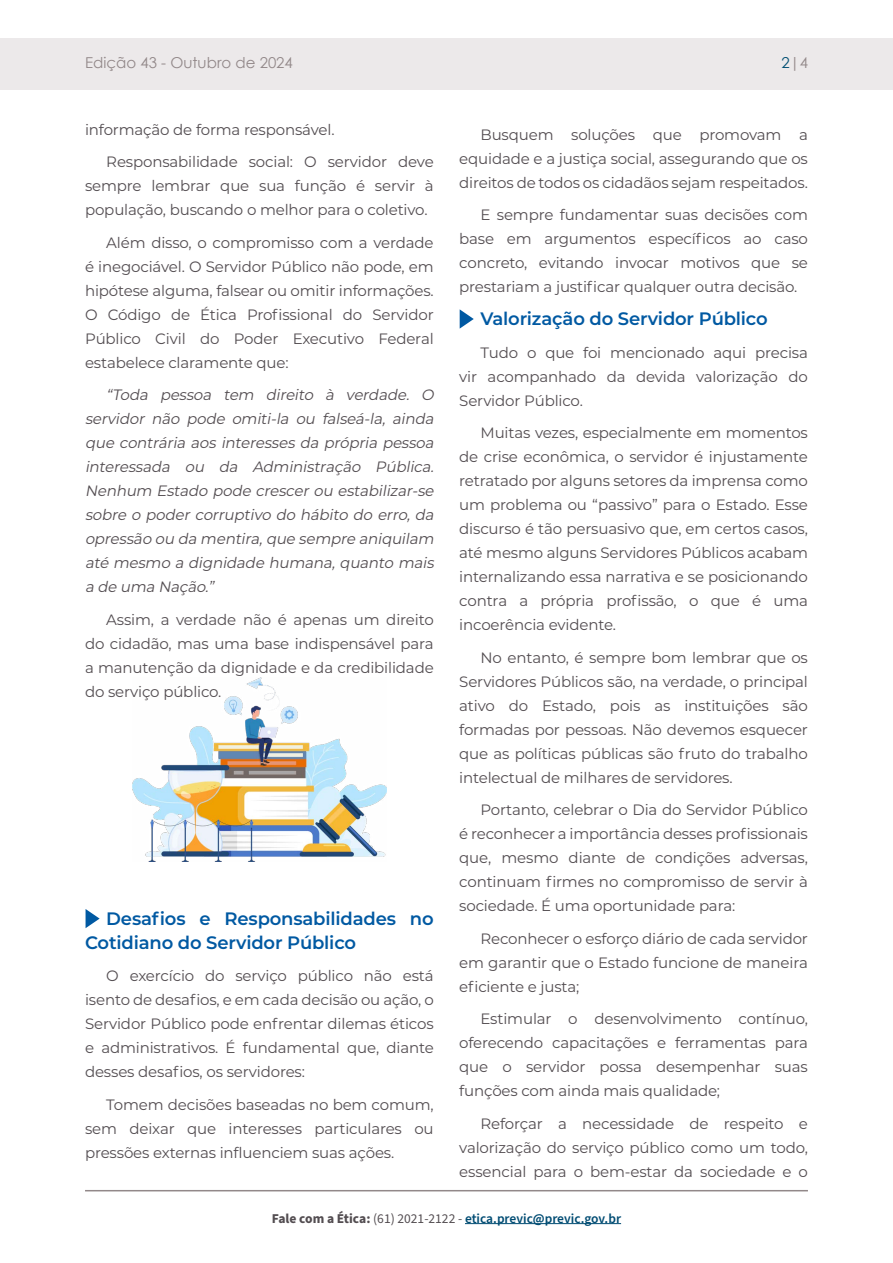
<style>
.page{position:relative;width:893px;height:1263px;background:#fff}
.page>*{position:absolute;margin:0;border:0;box-sizing:border-box;transform-origin:0 0}
.t1{font:600 18px/24px "Montserrat";letter-spacing:-.01em;color:#0059a2}
.t2{font:15px/24px "Montserrat";letter-spacing:-.01em;color:#534d51;text-align:justify}
.t3{font:italic 15px/24px "Montserrat";color:#534d51;text-align:justify}
.t4{font:15px "Century Gothic";color:#928889}
.t5{font:600 13.5px "Source Sans Pro";color:#004c73}
.s1{color:#004e72}
.s2{font-weight:700;color:#534d51}
.s3{font-weight:400;color:#534d51}
</style>
<div class="page">
<hr style="left:465px;top:1223px;width:156px;height:1px;background:#004c73">
<hr style="left:85px;top:1190px;width:723px;height:1px;background:#928889">
<div style="left:0;top:39px;width:893px;height:51px;background:#ece9ea"></div>
<svg style="left:86px;top:909px;width:14px;height:19px"></svg>
<img style="left:133px;top:677px;width:253px;height:184px">
<svg style="left:460px;top:309px;width:14px;height:20px"></svg>
<p class="t4" style="left:85px;top:52px;width:209px">Edição 43 - Outubro de 2024</p>
<p class="t4" style="left:781px;top:52px;width:28px"><span class="s1">2</span>|4</p>
<p class="t2" style="left:106px;top:113px;width:329px;line-height:32.5px;text-indent:-21px">informação de forma responsável.<br>Responsabilidade social: O servidor deve</p>
<p class="t2" style="left:85px;top:174px;width:350px">sempre lembrar que sua função é servir à população, buscando o melhor para o coletivo.</p>
<p class="t2" style="left:85px;top:230px;width:350px;text-indent:21px">Além disso, o compromisso com a verdade é inegociável. O Servidor Público não pode, em hipótese alguma, falsear ou omitir informações.<br>O Código de Ética Profissional do Servidor Público Civil do Poder Executivo Federal estabelece claramente que:</p>
<p class="t3" style="left:85px;top:383px;width:354px;text-indent:21px">“Toda pessoa tem direito à verdade. O servidor não pode omiti-la ou falseá-la, ainda que contrária aos interesses da própria pessoa interessada ou da Administração Pública.<br>Nenhum Estado pode crescer ou estabilizar-se sobre o poder corruptivo do hábito do erro, da opressão ou da mentira,que sempre aniquilam até mesmo a dignidade humana, quanto mais a de uma Nação.”</p>
<p class="t2" style="left:85px;top:607px;width:350px;text-indent:21px">Assim, a verdade não é apenas um direito do cidadão, mas uma base indispensável para a manutenção da dignidade e da credibilidade do serviço público.</p>
<p class="t1" style="left:85px;top:905px;width:350px;text-indent:21px">Desafios e Responsabilidades no<br>Cotidiano do Servidor Público</p>
<p class="t2" style="left:85px;top:963px;width:350px;text-indent:21px">O exercício do serviço público não está isento de desafios, e em cada decisão ou ação, o Servidor Público pode enfrentar dilemas éticos e administrativos. É fundamental que, diante desses desafios, os servidores:</p>
<p class="t2" style="left:85px;top:1092px;width:350px;text-indent:21px">Tomem decisões baseadas no bem comum, sem deixar que interesses particulares ou pressões externas influenciem suas ações.</p>
<p class="t2" style="left:459px;top:122px;width:350px;text-indent:21px">Busquem soluções que promovam a equidade e a justiça social, assegurando que os direitos de todos os cidadãos sejam respeitados.</p>
<p class="t2" style="left:459px;top:203px;width:350px;text-indent:21px">E sempre fundamentar suas decisões com base em argumentos específicos ao caso concreto, evitando invocar motivos que se prestariam a justificar qualquer outra decisão.</p>
<p class="t1" style="left:480px;top:306px;width:289px">Valorização do Servidor Público</p>
<p class="t2" style="left:459px;top:340px;width:350px;text-indent:21px">Tudo o que foi mencionado aqui precisa vir acompanhado da devida valorização do Servidor Público.</p>
<p class="t2" style="left:459px;top:420px;width:350px;text-indent:21px">Muitas vezes, especialmente em momentos de crise econômica, o servidor é injustamente retratado por alguns setores da imprensa como um problema ou “passivo” para o Estado. Esse discurso é tão persuasivo que, em certos casos, até mesmo alguns Servidores Públicos acabam internalizando essa narrativa e se posicionando contra a própria profissão, o que é uma incoerência evidente.</p>
<p class="t2" style="left:459px;top:645px;width:350px;text-indent:21px">No entanto, é sempre bom lembrar que os Servidores Públicos são, na verdade, o principal ativo do Estado, pois as instituições são formadas por pessoas. Não devemos esquecer que as políticas públicas são fruto do trabalho intelectual de milhares de servidores.</p>
<p class="t2" style="left:459px;top:797px;width:350px;text-indent:21px">Portanto, celebrar o Dia do Servidor Público é reconhecer a importância desses profissionais que, mesmo diante de condições adversas, continuam firmes no compromisso de servir à sociedade. É uma oportunidade para:</p>
<p class="t2" style="left:459px;top:926px;width:350px;text-indent:21px">Reconhecer o esforço diário de cada servidor em garantir que o Estado funcione de maneira eficiente e justa;</p>
<p class="t2" style="left:459px;top:1006px;width:350px;text-indent:21px">Estimular o desenvolvimento contínuo, oferecendo capacitações e ferramentas para que o servidor possa desempenhar suas funções com ainda mais qualidade;</p>
<p class="t2" style="left:459px;top:1111px;width:350px;text-indent:21px">Reforçar a necessidade de respeito e valorização do serviço público como um todo, essencial para o bem-estar da sociedade e o</p>
<p class="t5" style="left:272px;top:1209px;width:351px"><span class="s2">Fale com a Ética:</span> <span class="s3">(61) 2021-2122 -</span> etica.previc@previc.gov.br</p>
</div>
